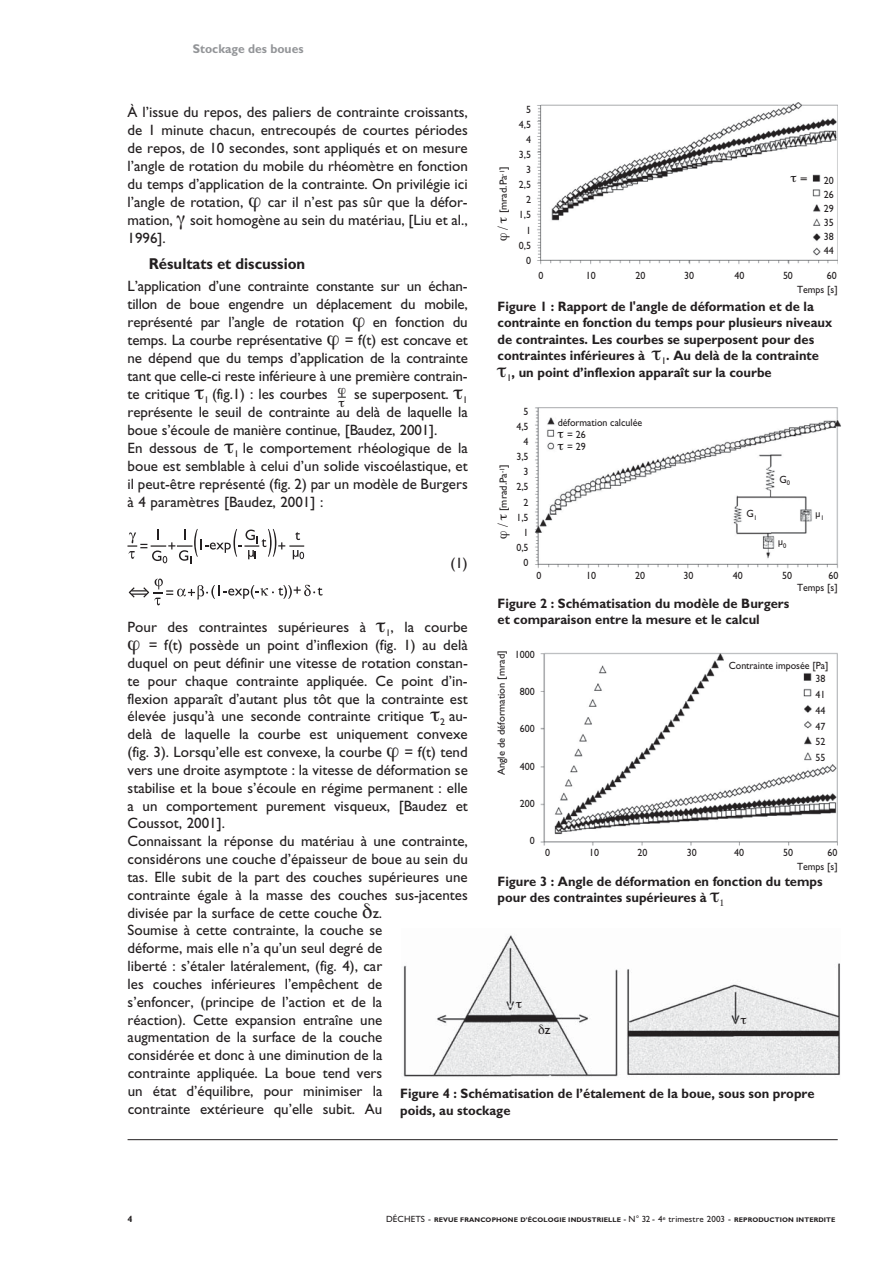
<style>
.page{position:relative;width:893px;height:1263px;background:#fff}
.page>*{position:absolute;margin:0;border:0;box-sizing:border-box;transform-origin:0 0}
.t1{font:700 15.75px "Gill Sans";color:#231f20;scale:.95 1}
.t2{font:15px/18px "Gill Sans";color:#231f20;text-align:justify}
.t3{font:700 13.65px/16.5px "Gill Sans";color:#231f20;scale:.95 1}
.t4{font:13.5px "Gill Sans";color:#231f20}
.t5{font:700 12.75px "Gill Sans";color:#939598;scale:.95 1}
.t6{font:10.5px/15px "Gill Sans";color:#231f20;text-align:right;scale:.95 1}
.t7{font:10.5px "Gill Sans";color:#231f20}
.t8{font:700 9px "Gill Sans";color:#231f20}
.t9{font:700 6.75px "Gill Sans";letter-spacing:.015em;color:#231f20}
.s1{font-weight:400;font-size:9px}
</style>
<div class="page">
<hr style="left:128px;top:1139px;width:710px;height:1px;background:#231f20">
<img style="left:537px;top:102px;width:301px;height:162px">
<svg style="left:127px;top:529px;width:177px;height:34px"></svg>
<svg style="left:129px;top:578px;width:193px;height:28px"></svg>
<img style="left:535px;top:407px;width:306px;height:161px">
<img style="left:403px;top:935px;width:437px;height:142px">
<img style="left:540px;top:652px;width:298px;height:194px">
<svg style="left:338px;top:396px;width:8px;height:2px"></svg>
<svg style="left:791px;top:176px;width:16px;height:6px"></svg>
<svg style="left:557px;top:432px;width:6px;height:6px"></svg>
<svg style="left:557px;top:444px;width:6px;height:6px"></svg>
<svg style="left:539px;top:1024px;width:5px;height:10px"></svg>
<svg style="left:516px;top:1002px;width:6px;height:6px"></svg>
<svg style="left:741px;top:1018px;width:6px;height:6px"></svg>
<p class="t5" style="left:193px;top:44px;width:118px">Stockage des boues</p>
<p class="t2" style="left:128px;top:104px;width:342px">À l’issue du repos, des paliers de contrainte croissants, de 1 minute chacun, entrecoupés de courtes périodes de repos, de 10 secondes, sont appliqués et on mesure l’angle de rotation du mobile du rhéomètre en fonction du temps d’application de la contrainte. On privilégie ici l’angle de rotation, car il n’est pas sûr que la défor&shy;mation, soit homogène au sein du matériau, [Liu et al., 1996].</p>
<p class="t1" style="left:149px;top:258px;width:166px">Résultats et discussion</p>
<p class="t2" style="left:128px;top:279px;width:342px">L’application d’une contrainte constante sur un échan&shy;tillon de boue engendre un déplacement du mobile, représenté par l’angle de rotation</p>
<p class="t2" style="left:128px;top:315px;width:342px;text-indent:245px">en fonction du temps. La courbe représentative = f(t) est concave et ne dépend que du temps d’application de la contrainte tant que celle-ci reste inférieure à une première contrain&shy;te critique <sub>1</sub> (fig.1) : les courbes</p>
<p class="t2" style="left:128px;top:387px;width:342px;text-align:left;text-indent:226px">se superposent. <sub>1 </sub>représente le seuil de contrainte au delà de laquelle la boue s’écoule de manière continue, [Baudez, 2001].<br>En dessous de <sub>1</sub> le comportement rhéologique de la boue est semblable à celui d’un solide viscoélastique, et il peut-être représenté (fig. 2) par un modèle de Burgers à 4 paramètres [Baudez, 2001] :</p>
<p class="t2" style="left:451px;top:555px;width:19px">(1)</p>
<p class="t7" style="left:500px;top:213px;width:48px;rotate:-90deg">[mrad.Pa<sup>-1</sup>]</p>
<p class="t6" style="left:519px;top:103px;width:14px">5<br>4,5<br>4<br>3,5<br>3<br>2,5<br>2<br>1,5<br>1<br>0,5<br>0</p>
<p class="t6" style="left:824px;top:174px;width:12px;line-height:14.1px;text-align:justify">20<br>26<br>29<br>35<br>38<br>44</p>
<p class="t6" style="left:797px;top:283px;width:44px">Temps [s]</p>
<p class="t6" style="left:539px;top:269px;width:7px">0</p>
<p class="t6" style="left:586px;top:269px;width:12px">10</p>
<p class="t6" style="left:636px;top:269px;width:12px">20</p>
<p class="t6" style="left:684px;top:269px;width:12px">30</p>
<p class="t6" style="left:734px;top:269px;width:12px">40</p>
<p class="t6" style="left:783px;top:269px;width:12px">50</p>
<p class="t6" style="left:827px;top:269px;width:12px">60</p>
<p class="t3" style="left:497px;top:299px;width:335px">Figure 1 : Rapport de l'angle de déformation et de la</p>
<p class="t3" style="left:497px;top:316px;width:354px">contrainte en fonction du temps pour plusieurs niveaux</p>
<p class="t3" style="left:497px;top:332px;width:335px">de contraintes. Les courbes se superposent pour des</p>
<p class="t3" style="left:497px;top:349px;width:340px">contraintes inférieures à <sub>1</sub>. Au delà de la contrainte</p>
<p class="t3" style="left:507px;top:365px;width:280px"><sub>1</sub>, un point d’inflexion apparaît sur la courbe</p>
<p class="t6" style="left:516px;top:405px;width:14px">5<br>4,5<br>4<br>3,5<br>3<br>2,5<br>2<br>1,5<br>1<br>0,5<br>0</p>
<p class="t7" style="left:500px;top:511px;width:48px;rotate:-90deg">[mrad.Pa<sup>-1</sup>]</p>
<p class="t6" style="left:567px;top:418px;width:81px;line-height:12.1px;text-align:left;text-indent:-9px">déformation calculée = 26<br>= 29</p>
<p class="t6" style="left:779px;top:473px;width:13px">G<sub>0</sub></p>
<p class="t6" style="left:746px;top:508px;width:13px">G<sub>1</sub></p>
<p class="t6" style="left:815px;top:508px;width:11px">μ<sub>1</sub></p>
<p class="t6" style="left:778px;top:535px;width:11px">μ<sub>0</sub></p>
<p class="t6" style="left:536px;top:569px;width:7px">0</p>
<p class="t6" style="left:586px;top:569px;width:12px">10</p>
<p class="t6" style="left:635px;top:569px;width:12px">20</p>
<p class="t6" style="left:683px;top:569px;width:12px">30</p>
<p class="t6" style="left:733px;top:569px;width:12px">40</p>
<p class="t6" style="left:782px;top:569px;width:12px">50</p>
<p class="t6" style="left:829px;top:569px;width:12px">60</p>
<p class="t6" style="left:797px;top:581px;width:44px">Temps [s]</p>
<p class="t3" style="left:497px;top:596px;width:309px">Figure 2 : Schématisation du modèle de Burgers et comparaison entre la mesure et le calcul</p>
<p class="t2" style="left:128px;top:620px;width:240px">Pour des contraintes supérieures à</p>
<p class="t2" style="left:386px;top:620px;width:84px"><sub>1</sub>, la courbe</p>
<p class="t2" style="left:149px;top:638px;width:320px">= f(t) possède un point d’inflexion (fig. 1) au delà</p>
<p class="t2" style="left:128px;top:655px;width:342px">duquel on peut définir une vitesse de rotation constan-</p>
<p class="t2" style="left:128px;top:673px;width:342px">te pour chaque contrainte appliquée. Ce point d’in-</p>
<p class="t2" style="left:128px;top:691px;width:342px">flexion apparaît d’autant plus tôt que la contrainte est</p>
<p class="t2" style="left:128px;top:709px;width:342px">élevée jusqu’à une seconde contrainte critique <sub>2</sub> au-</p>
<p class="t2" style="left:128px;top:727px;width:342px">delà de laquelle la courbe est uniquement convexe</p>
<p class="t2" style="left:128px;top:745px;width:342px">(fig. 3). Lorsqu’elle est convexe, la courbe = f(t) tend</p>
<p class="t2" style="left:128px;top:762px;width:342px">vers une droite asymptote : la vitesse de déformation se</p>
<p class="t2" style="left:128px;top:780px;width:342px">stabilise et la boue s’écoule en régime permanent : elle</p>
<p class="t2" style="left:128px;top:798px;width:342px">a un comportement purement visqueux, [Baudez et</p>
<p class="t2" style="left:128px;top:816px;width:99px">Coussot, 2001].</p>
<p class="t2" style="left:128px;top:834px;width:342px">Connaissant la réponse du matériau à une contrainte,</p>
<p class="t2" style="left:128px;top:852px;width:342px">considérons une couche d’épaisseur de boue au sein du</p>
<p class="t2" style="left:128px;top:869px;width:342px">tas. Elle subit de la part des couches supérieures une</p>
<p class="t2" style="left:128px;top:887px;width:342px">contrainte égale à la masse des couches sus-jacentes</p>
<p class="t2" style="left:128px;top:905px;width:256px">divisée par la surface de cette couche z.</p>
<p class="t2" style="left:128px;top:923px;width:256px">Soumise à cette contrainte, la couche se</p>
<p class="t2" style="left:128px;top:941px;width:256px">déforme, mais elle n’a qu’un seul degré de</p>
<p class="t2" style="left:128px;top:959px;width:256px">liberté : s’étaler latéralement, (fig. 4), car</p>
<p class="t2" style="left:128px;top:976px;width:256px">les couches inférieures l’empêchent de</p>
<p class="t2" style="left:128px;top:994px;width:256px">s’enfoncer, (principe de l’action et de la</p>
<p class="t2" style="left:128px;top:1012px;width:256px">réaction). Cette expansion entraîne une</p>
<p class="t2" style="left:128px;top:1030px;width:256px">augmentation de la surface de la couche</p>
<p class="t2" style="left:128px;top:1048px;width:256px">considérée et donc à une diminution de la</p>
<p class="t2" style="left:128px;top:1066px;width:256px">contrainte appliquée. La boue tend vers</p>
<p class="t2" style="left:128px;top:1083px;width:256px">un état d’équilibre, pour minimiser la</p>
<p class="t2" style="left:128px;top:1101px;width:256px">contrainte extérieure qu’elle subit. Au</p>
<p class="t6" style="left:515px;top:648px;width:22px">1000</p>
<p class="t6" style="left:520px;top:685px;width:17px">800</p>
<p class="t6" style="left:520px;top:722px;width:17px">600</p>
<p class="t6" style="left:520px;top:760px;width:17px">400</p>
<p class="t6" style="left:520px;top:797px;width:17px">200</p>
<p class="t6" style="left:530px;top:834px;width:7px">0</p>
<p class="t7" style="left:497px;top:775px;width:126px;rotate:-90deg">Angle de déformation [mrad]</p>
<p class="t6" style="left:729px;top:659px;width:106px">Contrainte imposée [Pa]</p>
<p class="t6" style="left:816px;top:672px;width:12px;line-height:15.8px;text-align:justify">38<br>41<br>44<br>47<br>52<br>55</p>
<p class="t6" style="left:545px;top:846px;width:7px">0</p>
<p class="t6" style="left:589px;top:846px;width:12px">10</p>
<p class="t6" style="left:638px;top:846px;width:12px">20</p>
<p class="t6" style="left:687px;top:846px;width:12px">30</p>
<p class="t6" style="left:734px;top:846px;width:12px">40</p>
<p class="t6" style="left:783px;top:846px;width:12px">50</p>
<p class="t6" style="left:797px;top:847px;width:44px;line-height:13.2px">60<br>Temps [s]</p>
<p class="t3" style="left:497px;top:874px;width:344px">Figure 3 : Angle de déformation en fonction du temps pour des contraintes supérieures à</p>
<p class="t4" style="left:545px;top:1025px;width:7px">z</p>
<p class="t3" style="left:400px;top:1087px;width:438px">Figure 4 : Schématisation de l’étalement de la boue, sous son propre poids, au stockage</p>
<p class="t8" style="left:128px;top:1216px;width:6px">4</p>
<p class="t9" style="left:386px;top:1218px;width:451px"><span class="s1">DÉCHETS -</span> REVUE FRANCOPHONE D’ÉCOLOGIE INDUSTRIELLE <span class="s1">- N° 32 - 4</span><sup>e</sup> <span class="s1">trimestre 2003 -</span> REPRODUCTION INTERDITE</p>
</div>
